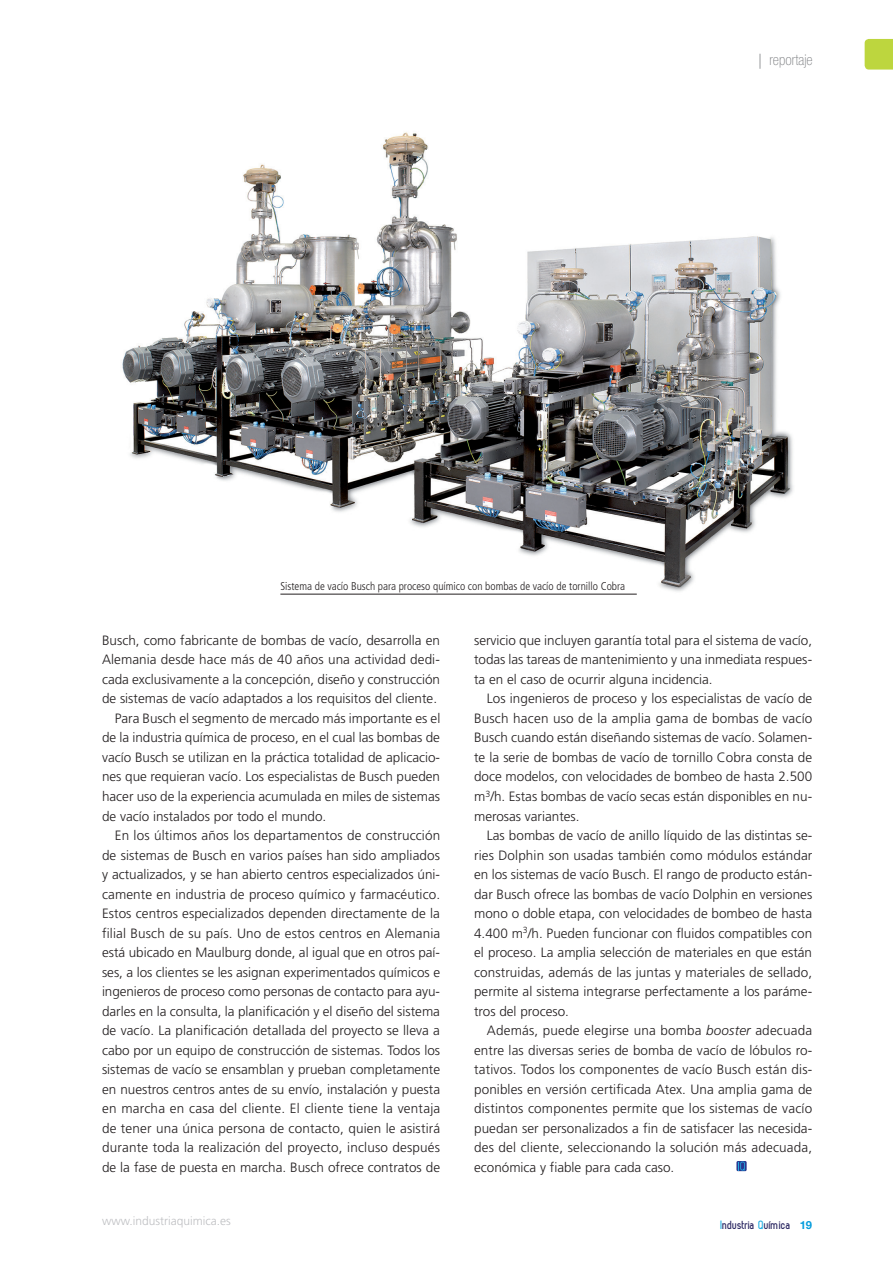
<style>
.page{position:relative;width:893px;height:1263px;background:#fff}
.page>*{position:absolute;margin:0;border:0;box-sizing:border-box;transform-origin:0 0}
.t1{font:100 condensed 15px "Helvetica Neue LT Std";color:#808285}
._01-TEXTO{font:300 13.5px/19.5px "Frutiger";color:#231f20;text-align:justify}
._01-TEXTO_sin_sangri{font:300 13.5px/19.5px "Frutiger";color:#231f20;text-align:justify}
.t2{font:300 12px "Frutiger";color:#bebfc2}
.t3{font:700 12px "Zag";color:#27235f}
.pie_foto{font:300 condensed 11.25px "Frutiger";color:#231f20}
.s1{font-family:"Frutiger";font-weight:300}
.s2{font-style:italic}
.s3{color:#1bace1}
.s4{font-family:"Helvetica Neue LT Std";font-size:11.25px;color:#069ddc}
</style>
<div class="page">
<svg style="left:865px;top:39px;width:28px;height:31px"></svg>
<div style="left:736px;top:1161px;width:11px;height:10px;background:#283890"></div>
<svg style="left:738px;top:1161px;width:7px;height:10px"></svg>
<img style="left:122px;top:132px;width:671px;height:462px">
<hr style="left:280px;top:594px;width:357px;height:1px;background:#231f20">
<p class="t1" style="left:758px;top:51px;width:56px"><span class="s1">|</span> reportaje</p>
<p class="pie_foto" style="left:280px;top:579px;width:346px">Sistema de vacío Busch para proceso químico con bombas de vacío de tornillo Cobra</p>
<p class="_01-TEXTO_sin_sangri" style="left:102px;top:631px;width:340px">Busch, como fabricante de bombas de vacío, desarrolla en Alemania desde hace más de 40 años una actividad dedi&shy;cada exclusivamente a la concepción, diseño y construcción de sistemas de vacío adaptados a los requisitos del cliente.</p>
<p class="_01-TEXTO" style="left:102px;top:709px;width:340px;text-indent:13px">Para Busch el segmento de mercado más importante es el de la industria química de proceso, en el cual las bombas de vacío Busch se utilizan en la práctica totalidad de aplicacio&shy;nes que requieran vacío. Los especialistas de Busch pueden hacer uso de la experiencia acumulada en miles de sistemas de vacío instalados por todo el mundo.</p>
<p class="_01-TEXTO" style="left:102px;top:826px;width:340px;text-indent:13px">En los últimos años los departamentos de construcción de sistemas de Busch en varios países han sido ampliados y actualizados, y se han abierto centros especializados úni&shy;camente en industria de proceso químico y farmacéutico.<br>Estos centros especializados dependen directamente de la filial Busch de su país. Uno de estos centros en Alemania está ubicado en Maulburg donde, al igual que en otros paí&shy;ses, a los clientes se les asignan experimentados químicos e ingenieros de proceso como personas de contacto para ayu&shy;darles en la consulta, la planificación y el diseño del sistema de vacío. La planificación detallada del proyecto se lleva a cabo por un equipo de construcción de sistemas. Todos los sistemas de vacío se ensamblan y prueban completamente en nuestros centros antes de su envío, instalación y puesta en marcha en casa del cliente. El cliente tiene la ventaja de tener una única persona de contacto, quien le asistirá durante toda la realización del proyecto, incluso después de la fase de puesta en marcha. Busch ofrece contratos de</p>
<p class="_01-TEXTO" style="left:474px;top:631px;width:340px">servicio que incluyen garantía total para el sistema de vacío, todas las tareas de mantenimiento y una inmediata respues&shy;ta en el caso de ocurrir alguna incidencia.</p>
<p class="_01-TEXTO" style="left:474px;top:689px;width:340px;text-indent:13px">Los ingenieros de proceso y los especialistas de vacío de Busch hacen uso de la amplia gama de bombas de vacío Busch cuando están diseñando sistemas de vacío. Solamen&shy;te la serie de bombas de vacío de tornillo Cobra consta de doce modelos, con velocidades de bombeo de hasta 2.500 m<sup>3</sup>/h. Estas bombas de vacío secas están disponibles en nu&shy;merosas variantes.</p>
<p class="_01-TEXTO" style="left:474px;top:826px;width:340px;text-indent:13px">Las bombas de vacío de anillo líquido de las distintas se&shy;ries Dolphin son usadas también como módulos estándar en los sistemas de vacío Busch. El rango de producto están&shy;dar Busch ofrece las bombas de vacío Dolphin en versiones mono o doble etapa, con velocidades de bombeo de hasta 4.400 m<sup>3</sup>/h. Pueden funcionar con fluidos compatibles con el proceso. La amplia selección de materiales en que están construidas, además de las juntas y materiales de sellado, permite al sistema integrarse perfectamente a los paráme&shy;tros del proceso.</p>
<p class="_01-TEXTO" style="left:474px;top:1021px;width:340px;text-indent:13px">Además, puede elegirse una bomba <span class="s2">booster</span> adecuada entre las diversas series de bomba de vacío de lóbulos ro&shy;tativos. Todos los componentes de vacío Busch están dis&shy;ponibles en versión certificada Atex. Una amplia gama de distintos componentes permite que los sistemas de vacío puedan ser personalizados a fin de satisfacer las necesida&shy;des del cliente, seleccionando la solución más adecuada, económica y fiable para cada caso.</p>
<p class="t2" style="left:102px;top:1214px;width:130px">www.industriaquimica.es</p>
<p class="t3" style="left:720px;top:1218px;width:93px"><span class="s3">I</span>ndustria <span class="s3">Q</span>uímica <span class="s4">19</span></p>
</div>
